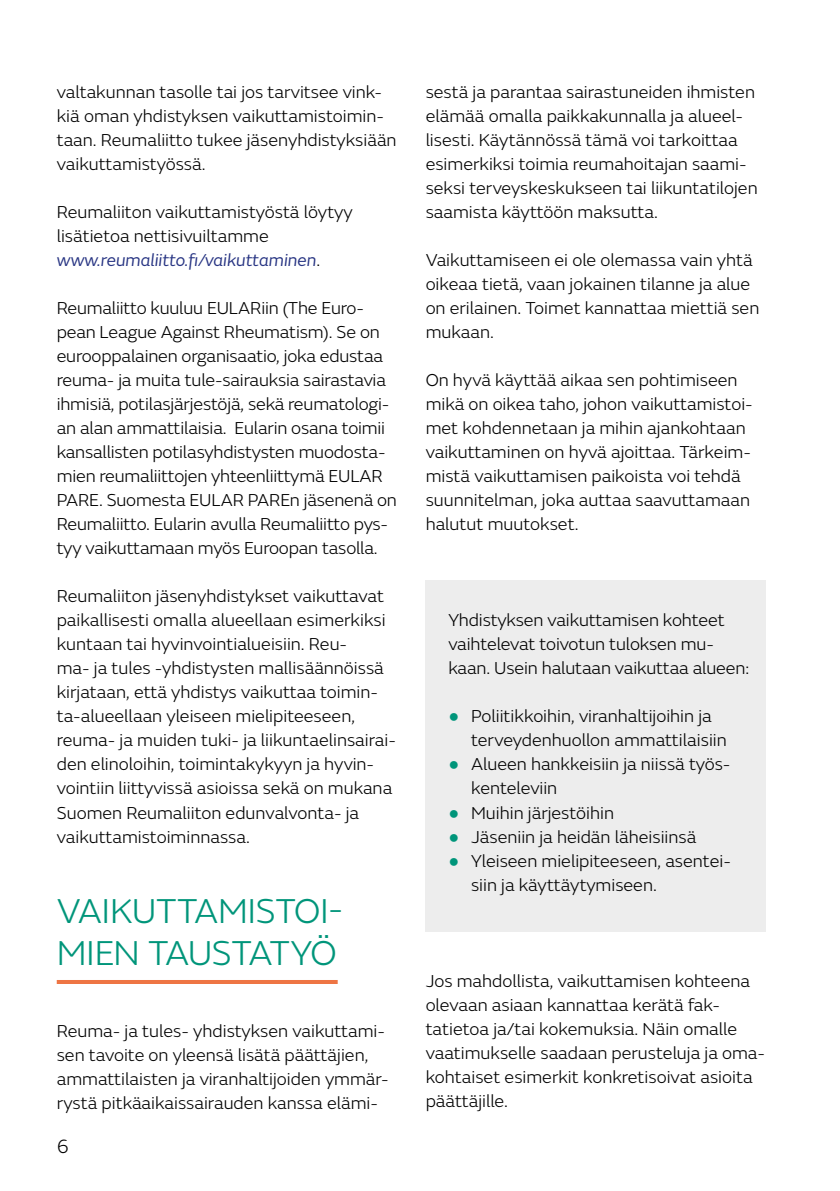
<style>
.page{position:relative;width:840px;height:1191px;background:#fff}
.page>*{position:absolute;margin:0;border:0;box-sizing:border-box;transform-origin:0 0}
.Väliotsikko_1__3_riv{font:300 36px/42px "FS Emeric";letter-spacing:-.015em;color:#00957a}
.t1{font:300 20px "FS Emeric";color:#000}
.Leipis{font:300 18px/24px "FS Emeric";color:#000}
.Laatikko__luettelo{font:300 18px/24px "FS Emeric";color:#000}
.Laatikko__leipis{font:300 18px/24px "FS Emeric";letter-spacing:-.005em;color:#000}
.s1{font-weight:400;font-style:italic;color:#283583}
.s2{font-family:"Arial Narrow";font-weight:400;color:#00957a}
</style>
<div class="page">
<div style="left:425px;top:580px;width:340px;height:351px;background:#ededed"></div>
<hr style="left:57px;top:980px;width:280px;height:4px;background:#ee7544">
<p class="Leipis" style="left:57px;top:79px;width:341px">valtakunnan tasolle tai jos tarvitsee vink&shy;kiä oman yhdistyksen vaikuttamistoimin&shy;taan. Reumaliitto tukee jäsenyhdistyksiään vaikuttamistyössä.</p>
<p class="Leipis" style="left:57px;top:199px;width:297px">Reumaliiton vaikuttamistyöstä löytyy lisätietoa nettisivuiltamme <span class="s1">www.reumaliitto.fi/vaikuttaminen</span>.</p>
<p class="Leipis" style="left:57px;top:295px;width:341px">Reumaliitto kuuluu EULARiin (The Euro&shy;pean League Against Rheumatism). Se on eurooppalainen organisaatio, joka edustaa reuma- ja muita tule-sairauksia sairastavia ihmisiä, potilasjärjestöjä, sekä reumatologi&shy;an alan ammattilaisia. Eularin osana toimii kansallisten potilasyhdistysten muodosta&shy;mien reumaliittojen yhteenliittymä EULAR PARE. Suomesta EULAR PAREn jäsenenä on Reumaliitto. Eularin avulla Reumaliitto pys&shy;tyy vaikuttamaan myös Euroopan tasolla.</p>
<p class="Leipis" style="left:57px;top:583px;width:340px">Reumaliiton jäsenyhdistykset vaikuttavat paikallisesti omalla alueellaan esimerkiksi kuntaan tai hyvinvointialueisiin. Reu-<br>ma- ja tules -yhdistysten mallisäännöissä kirjataan, että yhdistys vaikuttaa toimin&shy;ta-alueellaan yleiseen mielipiteeseen, reuma- ja muiden tuki- ja liikuntaelinsairai&shy;den elinoloihin, toimintakykyyn ja hyvin&shy;vointiin liittyvissä asioissa sekä on mukana Suomen Reumaliiton edunvalvonta- ja vaikuttamistoiminnassa.</p>
<h2 class="Väliotsikko_1__3_riv" style="left:57px;top:888px;width:288px">VAIKUTTAMISTOI-<br>MIEN TAUSTATYÖ</h2>
<p class="Leipis" style="left:57px;top:1018px;width:333px">Reuma- ja tules- yhdistyksen vaikuttami&shy;sen tavoite on yleensä lisätä päättäjien, ammattilaisten ja viranhaltijoiden ymmär&shy;rystä pitkäaikaissairauden kanssa elämi-</p>
<p class="t1" style="left:57px;top:1133px;width:14px">6</p>
<p class="Leipis" style="left:425px;top:79px;width:333px">sestä ja parantaa sairastuneiden ihmisten elämää omalla paikkakunnalla ja alueel&shy;lisesti. Käytännössä tämä voi tarkoittaa esimerkiksi toimia reumahoitajan saami&shy;seksi terveyskeskukseen tai liikuntatilojen saamista käyttöön maksutta.</p>
<p class="Leipis" style="left:425px;top:247px;width:335px">Vaikuttamiseen ei ole olemassa vain yhtä oikeaa tietä, vaan jokainen tilanne ja alue on erilainen. Toimet kannattaa miettiä sen mukaan.</p>
<p class="Leipis" style="left:425px;top:367px;width:328px">On hyvä käyttää aikaa sen pohtimiseen mikä on oikea taho, johon vaikuttamistoi&shy;met kohdennetaan ja mihin ajankohtaan vaikuttaminen on hyvä ajoittaa. Tärkeim&shy;mistä vaikuttamisen paikoista voi tehdä suunnitelman, joka auttaa saavuttamaan halutut muutokset.</p>
<p class="Laatikko__leipis" style="left:448px;top:607px;width:302px">Yhdistyksen vaikuttamisen kohteet vaihtelevat toivotun tuloksen mu&shy;kaan. Usein halutaan vaikuttaa alueen:</p>
<p class="Laatikko__luettelo" style="left:471px;top:703px;width:257px;text-indent:-23px"><span class="s2">●</span> Poliitikkoihin, viranhaltijoihin ja terveydenhuollon ammattilaisiin</p>
<p class="Laatikko__luettelo" style="left:471px;top:751px;width:261px;text-indent:-23px"><span class="s2">●</span> Alueen hankkeisiin ja niissä työs&shy;kenteleviin</p>
<p class="Laatikko__luettelo" style="left:448px;top:799px;width:167px"><span class="s2">●</span> Muihin järjestöihin</p>
<p class="Laatikko__luettelo" style="left:448px;top:823px;width:249px"><span class="s2">●</span> Jäseniin ja heidän läheisiinsä</p>
<p class="Laatikko__luettelo" style="left:471px;top:847px;width:261px;text-indent:-23px"><span class="s2">●</span> Yleiseen mielipiteeseen, asentei&shy;siin ja käyttäytymiseen.</p>
<p class="Leipis" style="left:425px;top:967px;width:341px">Jos mahdollista, vaikuttamisen kohteena olevaan asiaan kannattaa kerätä fak&shy;tatietoa ja/tai kokemuksia. Näin omalle vaatimukselle saadaan perusteluja ja oma&shy;kohtaiset esimerkit konkretisoivat asioita päättäjille.</p>
</div>
